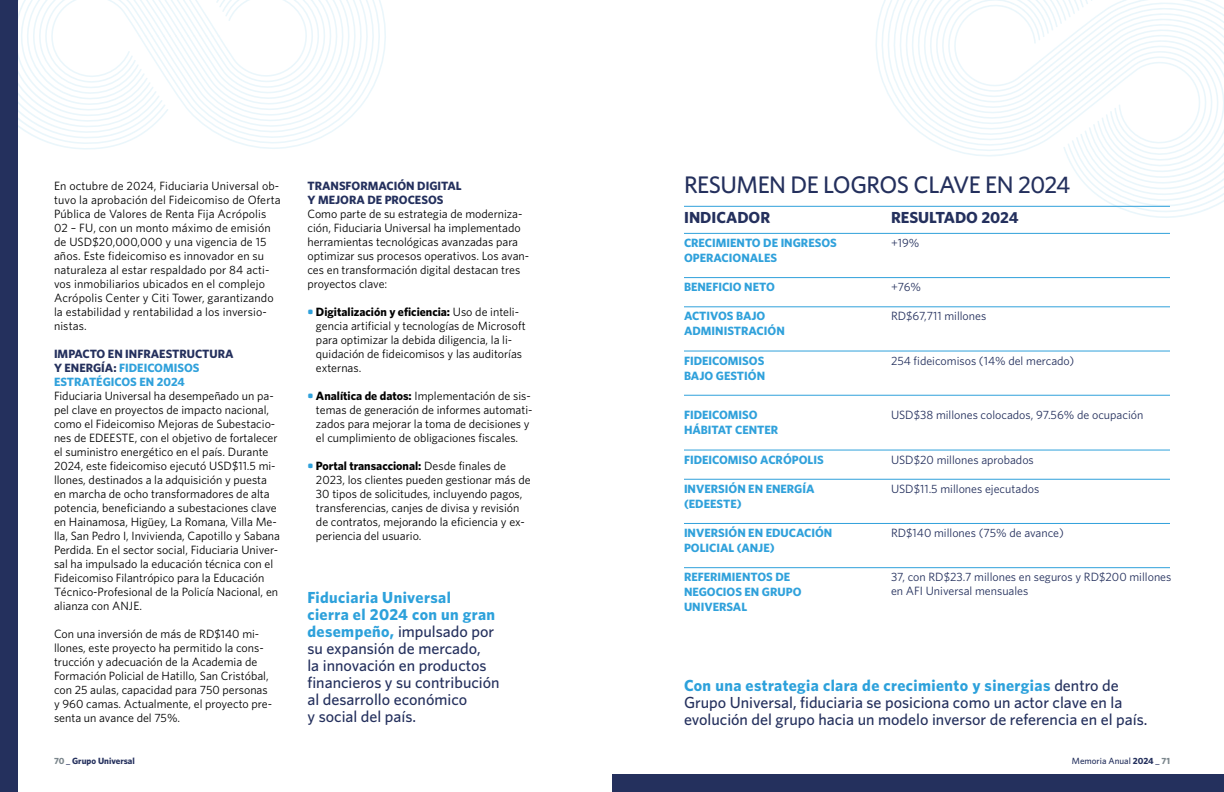
<style>
.page{position:relative;width:1224px;height:792px;background:#fff}
.page>*{position:absolute;margin:0;border:0;box-sizing:border-box;transform-origin:0 0}
.t1{font:500 24px "Whitney";letter-spacing:-.02em;color:#24305d}
.t2{font:500 16px/17px "Whitney";color:#24305d}
.t3{font:700 16px "Whitney";color:#24305d}
.t4{font:12px/14px "Whitney";color:#000}
.t5{font:12px/14px "Whitney";color:#24305d}
.t6{font:700 12px/15px "Whitney";color:#30a1db}
.t7{font:700 12px/14px "Whitney";color:#24305d}
.t8{font:500 9px "Whitney";color:#24305d}
.t9{font:700 9px "Whitney";color:#24305d}
.s1{color:#30a1db}
.s2{font-weight:900;color:#30a1db}
.s3{font-weight:700}
.s4{font-weight:700;color:#2da1db}
.s5{color:#7b868c}
.s6{font-weight:700;color:#7b868c}
</style>
<div class="page">
<svg style="left:877px;top:0;width:347px;height:212px"></svg>
<svg style="left:875px;top:0;width:240px;height:159px"></svg>
<svg style="left:18px;top:0;width:368px;height:150px"></svg>
<hr style="left:684px;top:206px;width:486px;height:1px;background:#30a1db">
<hr style="left:684px;top:233px;width:486px;height:1px;background:#30a1db">
<hr style="left:684px;top:277px;width:486px;height:1px;background:#30a1db">
<hr style="left:684px;top:307px;width:486px;height:1px;background:#30a1db">
<hr style="left:684px;top:351px;width:486px;height:1px;background:#30a1db">
<hr style="left:684px;top:395px;width:486px;height:1px;background:#30a1db">
<hr style="left:684px;top:450px;width:486px;height:1px;background:#30a1db">
<hr style="left:684px;top:479px;width:486px;height:1px;background:#30a1db">
<hr style="left:684px;top:523px;width:486px;height:1px;background:#30a1db">
<hr style="left:684px;top:567px;width:486px;height:1px;background:#30a1db">
<div style="left:0;top:0;width:18px;height:792px;background:#24305d"></div>
<div style="left:612px;top:774px;width:612px;height:18px;background:#24305d"></div>
<p class="t4" style="left:54px;top:179px;width:228px">En octubre de 2024, Fiduciaria Universal ob&shy;tuvo la aprobación del Fideicomiso de Oferta Pública de Valores de Renta Fija Acrópolis 02 – FU, con un monto máximo de emisión de USD$20,000,000 y una vigencia de 15 años. Este fideicomiso es innovador en su naturaleza al estar respaldado por 84 acti&shy;vos inmobiliarios ubicados en el complejo Acrópolis Center y Citi Tower, garantizando la estabilidad y rentabilidad a los inversio&shy;nistas.</p>
<p class="t7" style="left:54px;top:347px;width:181px">IMPACTO EN INFRAESTRUCTURA<br>Y ENERGÍA: <span class="s1">FIDEICOMISOS<br>ESTRATÉGICOS EN 2024</span></p>
<p class="t4" style="left:54px;top:389px;width:228px">Fiduciaria Universal ha desempeñado un pa&shy;pel clave en proyectos de impacto nacional, como el Fideicomiso Mejoras de Subestacio&shy;nes de EDEESTE, con el objetivo de fortalecer el suministro energético en el país. Durante 2024, este fideicomiso ejecutó USD$11.5 mi&shy;llones, destinados a la adquisición y puesta en marcha de ocho transformadores de alta potencia, beneficiando a subestaciones clave en Hainamosa, Higüey, La Romana, Villa Me&shy;lla, San Pedro I, Invivienda, Capotillo y Sabana Perdida. En el sector social, Fiduciaria Univer&shy;sal ha impulsado la educación técnica con el Fideicomiso Filantrópico para la Educación Técnico-Profesional de la Policía Nacional, en alianza con ANJE.</p>
<p class="t4" style="left:54px;top:627px;width:220px">Con una inversión de más de RD$140 mi&shy;llones, este proyecto ha permitido la cons&shy;trucción y adecuación de la Academia de Formación Policial de Hatillo, San Cristóbal, con 25 aulas, capacidad para 750 personas y 960 camas. Actualmente, el proyecto pre&shy;senta un avance del 75%.</p>
<p class="t7" style="left:307px;top:179px;width:156px">TRANSFORMACIÓN DIGITAL<br>Y MEJORA DE PROCESOS</p>
<p class="t4" style="left:307px;top:207px;width:223px">Como parte de su estrategia de moderniza&shy;ción, Fiduciaria Universal ha implementado herramientas tecnológicas avanzadas para optimizar sus procesos operativos. Los avan&shy;ces en transformación digital destacan tres proyectos clave:</p>
<p class="t4" style="left:316px;top:305px;width:211px;text-indent:-9px"><span class="s2">•</span> <span class="s3">Digitalización y eficiencia:</span> Uso de inteli&shy;gencia artificial y tecnologías de Microsoft para optimizar la debida diligencia, la li&shy;quidación de fideicomisos y las auditorías externas.</p>
<p class="t4" style="left:316px;top:389px;width:218px;text-indent:-9px"><span class="s2">•</span> <span class="s3">Analítica de datos:</span> Implementación de sis&shy;temas de generación de informes automati&shy;zados para mejorar la toma de decisiones y el cumplimiento de obligaciones fiscales.</p>
<p class="t4" style="left:316px;top:459px;width:216px;text-indent:-9px"><span class="s2">•</span> <span class="s3">Portal transaccional:</span> Desde finales de 2023, los clientes pueden gestionar más de 30 tipos de solicitudes, incluyendo pagos, transferencias, canjes de divisa y revisión de contratos, mejorando la eficiencia y ex&shy;periencia del usuario.</p>
<h2 class="t2" style="left:307px;top:588px;width:194px"><span class="s4">Fiduciaria Universal<br>cierra el 2024 con un gran desempeño,</span> impulsado por su expansión de mercado,<br>la innovación en productos financieros y su contribución al desarrollo económico<br>y social del país.</h2>
<h1 class="t1" style="left:684px;top:171px;width:388px">RESUMEN DE LOGROS CLAVE EN 2024</h1>
<h2 class="t3" style="left:684px;top:208px;width:88px">INDICADOR</h2>
<h2 class="t3" style="left:891px;top:208px;width:129px">RESULTADO 2024</h2>
<p class="t6" style="left:684px;top:235px;width:154px">CRECIMIENTO DE INGRESOS<br>OPERACIONALES</p>
<p class="t5" style="left:891px;top:236px;width:30px">+19%</p>
<p class="t6" style="left:684px;top:279px;width:92px">BENEFICIO NETO</p>
<p class="t5" style="left:891px;top:280px;width:32px">+76%</p>
<p class="t6" style="left:684px;top:308px;width:102px">ACTIVOS BAJO<br>ADMINISTRACIÓN</p>
<p class="t5" style="left:891px;top:309px;width:97px">RD$67,711 millones</p>
<p class="t6" style="left:684px;top:353px;width:83px">FIDEICOMISOS<br>BAJO GESTIÓN</p>
<p class="t5" style="left:891px;top:353px;width:185px">254 fideicomisos (14% del mercado)</p>
<p class="t6" style="left:684px;top:407px;width:96px">FIDEICOMISO<br>HÁBITAT CENTER</p>
<p class="t5" style="left:891px;top:408px;width:254px">USD$38 millones colocados, 97.56% de ocupación</p>
<p class="t6" style="left:684px;top:452px;width:141px">FIDEICOMISO ACRÓPOLIS</p>
<p class="t5" style="left:891px;top:452px;width:144px">USD$20 millones aprobados</p>
<p class="t6" style="left:684px;top:481px;width:132px">INVERSIÓN EN ENERGÍA (EDEESTE)</p>
<p class="t5" style="left:891px;top:481px;width:150px">USD$11.5 millones ejecutados</p>
<p class="t6" style="left:684px;top:525px;width:150px">INVERSIÓN EN EDUCACIÓN<br>POLICIAL (ANJE)</p>
<p class="t5" style="left:891px;top:526px;width:174px">RD$140 millones (75% de avance)</p>
<p class="t6" style="left:684px;top:569px;width:119px">REFERIMIENTOS DE<br>NEGOCIOS EN GRUPO<br>UNIVERSAL</p>
<p class="t5" style="left:891px;top:570px;width:282px">37, con RD$23.7 millones en seguros y RD$200 millones en AFI Universal mensuales</p>
<h2 class="t2" style="left:684px;top:676px;width:465px"><span class="s4">Con una estrategia clara de crecimiento y sinergias</span> dentro de<br>Grupo Universal, fiduciaria se posiciona como un actor clave en la evolución del grupo hacia un modelo inversor de referencia en el país.</h2>
<p class="t9" style="left:54px;top:755px;width:82px"><span class="s5">70</span> _ Grupo Universal</p>
<p class="t8" style="left:1072px;top:755px;width:100px">Memoria Anual <span class="s3">2024 _</span> <span class="s6">71</span></p>
</div>
